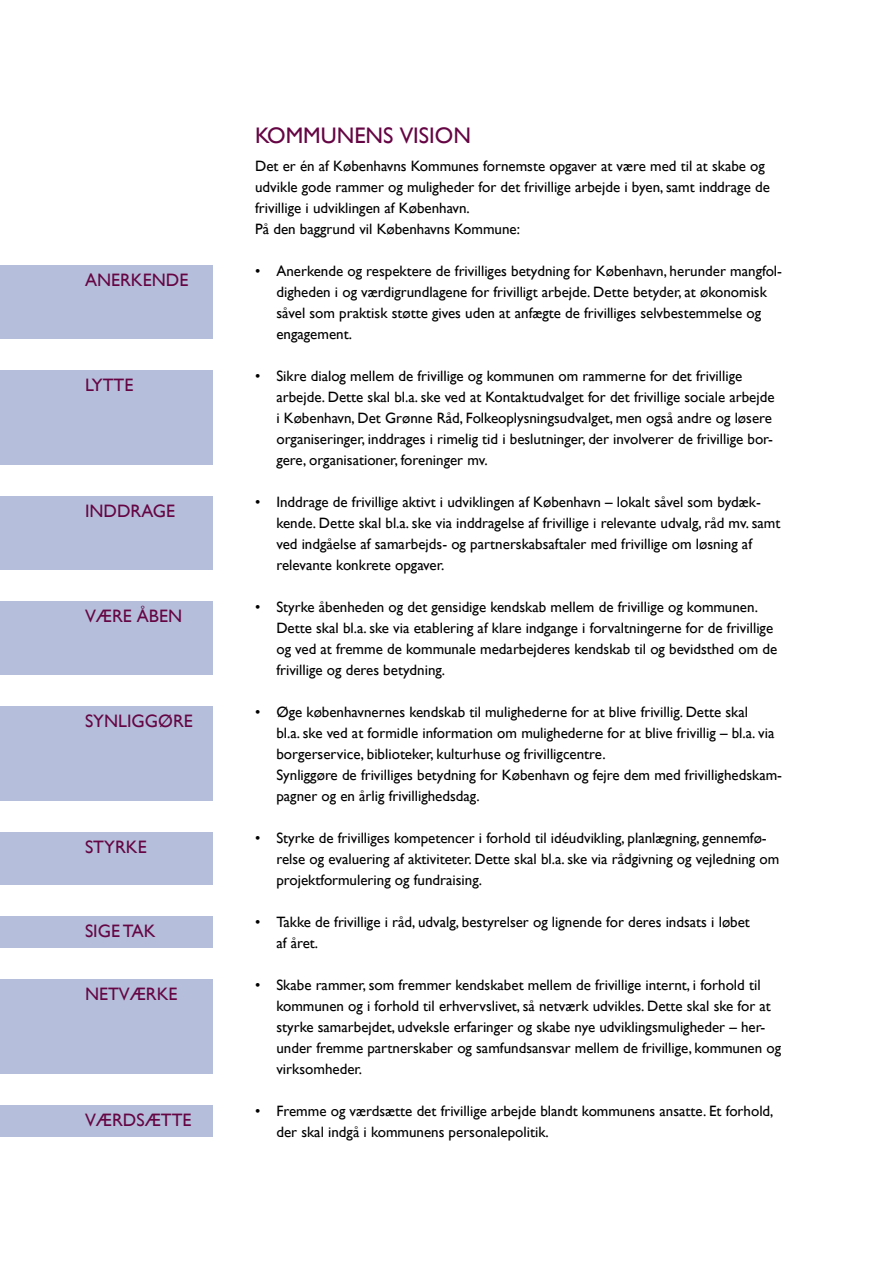
<style>
.page{position:relative;width:893px;height:1263px;background:#fff}
.page>*{position:absolute;margin:0;border:0;box-sizing:border-box;transform-origin:0 0}
.t1{font:22.5px "Gill Sans";color:#650544}
.t2{font:18px "Gill Sans";color:#650544}
.t3{font:15px/21px "Gill Sans";color:#000}
</style>
<div class="page">
<div style="left:0;top:265px;width:213px;height:74px;background:#b5bfdb"></div>
<div style="left:0;top:370px;width:213px;height:94px;background:#b5bfdb"></div>
<div style="left:0;top:496px;width:213px;height:73px;background:#b5bfdb"></div>
<div style="left:0;top:601px;width:213px;height:74px;background:#b5bfdb"></div>
<div style="left:0;top:706px;width:213px;height:95px;background:#b5bfdb"></div>
<div style="left:0;top:832px;width:213px;height:52px;background:#b5bfdb"></div>
<div style="left:0;top:916px;width:213px;height:31px;background:#b5bfdb"></div>
<div style="left:0;top:979px;width:213px;height:94px;background:#b5bfdb"></div>
<div style="left:0;top:1105px;width:213px;height:31px;background:#b5bfdb"></div>
<p class="t2" style="left:85px;top:273px;width:105px">anerKende</p>
<p class="t2" style="left:85px;top:378px;width:50px">lYtte</p>
<p class="t2" style="left:85px;top:504px;width:92px">inddrage</p>
<p class="t2" style="left:85px;top:609px;width:99px">vÆre Åben</p>
<p class="t2" style="left:85px;top:714px;width:109px">sYnliggøre</p>
<p class="t2" style="left:85px;top:840px;width:63px">stYrKe</p>
<p class="t2" style="left:85px;top:924px;width:72px">sige taK</p>
<p class="t2" style="left:85px;top:987px;width:94px">netvÆrKe</p>
<p class="t2" style="left:85px;top:1113px;width:108px">vÆrdsÆtte</p>
<h1 class="t1" style="left:255px;top:126px;width:217px">Kommunens vision</h1>
<p class="t3" style="left:255px;top:156px;width:516px">det er én af Københavns Kommunes fornemste opgaver at være med til at skabe og udvikle gode rammer og muligheder for det frivillige arbejde i byen, samt inddrage de frivillige i udviklingen af København.<br>på den baggrund vil Københavns Kommune:</p>
<p class="t3" style="left:276px;top:261px;width:507px;text-indent:-21px">• anerkende og respektere de frivilliges betydning for København, herunder mangfol&shy;digheden i og værdigrundlagene for frivilligt arbejde. dette betyder, at økonomisk såvel som praktisk støtte gives uden at anfægte de frivilliges selvbestemmelse og engagement.</p>
<p class="t3" style="left:276px;top:366px;width:500px;text-indent:-21px">• sikre dialog mellem de frivillige og kommunen om rammerne for det frivillige arbejde. dette skal bl.a. ske ved at Kontaktudvalget for det frivillige sociale arbejde i København, det grønne råd, Folkeoplysningsudvalget, men også andre og løsere organiseringer, inddrages i rimelig tid i beslutninger, der involverer de frivillige bor&shy;gere, organisationer, foreninger mv.</p>
<p class="t3" style="left:276px;top:492px;width:506px;text-indent:-21px">• inddrage de frivillige aktivt i udviklingen af København – lokalt såvel som bydæk&shy;kende. dette skal bl.a. ske via inddragelse af frivillige i relevante udvalg, råd mv. samt ved indgåelse af samarbejds- og partnerskabsaftaler med frivillige om løsning af relevante konkrete opgaver.</p>
<p class="t3" style="left:276px;top:597px;width:502px;text-indent:-21px">• styrke åbenheden og det gensidige kendskab mellem de frivillige og kommunen. dette skal bl.a. ske via etablering af klare indgange i forvaltningerne for de frivillige og ved at fremme de kommunale medarbejderes kendskab til og bevidsthed om de frivillige og deres betydning.</p>
<p class="t3" style="left:276px;top:702px;width:507px;text-indent:-21px">• øge københavnernes kendskab til mulighederne for at blive frivillig. dette skal<br>bl.a. ske ved at formidle information om mulighederne for at blive frivillig – bl.a. via borgerservice, biblioteker, kulturhuse og frivilligcentre.<br>synliggøre de frivilliges betydning for København og fejre dem med frivillighedskam&shy;pagner og en årlig frivillighedsdag.</p>
<p class="t3" style="left:276px;top:828px;width:504px;text-indent:-21px">• styrke de frivilliges kompetencer i forhold til idéudvikling, planlægning, gennemfø&shy;relse og evaluering af aktiviteter. dette skal bl.a. ske via rådgivning og vejledning om projektformulering og fundraising.</p>
<p class="t3" style="left:276px;top:912px;width:475px;text-indent:-21px">• takke de frivillige i råd, udvalg, bestyrelser og lignende for deres indsats i løbet af året.</p>
<p class="t3" style="left:276px;top:975px;width:506px;text-indent:-21px">• skabe rammer, som fremmer kendskabet mellem de frivillige internt, i forhold til kommunen og i forhold til erhvervslivet, så netværk udvikles. dette skal ske for at styrke samarbejdet, udveksle erfaringer og skabe nye udviklingsmuligheder – her&shy;under fremme partnerskaber og samfundsansvar mellem de frivillige, kommunen og virksomheder.</p>
<p class="t3" style="left:276px;top:1101px;width:499px;text-indent:-21px">• Fremme og værdsætte det frivillige arbejde blandt kommunens ansatte. et forhold, der skal indgå i kommunens personalepolitik.</p>
</div>
